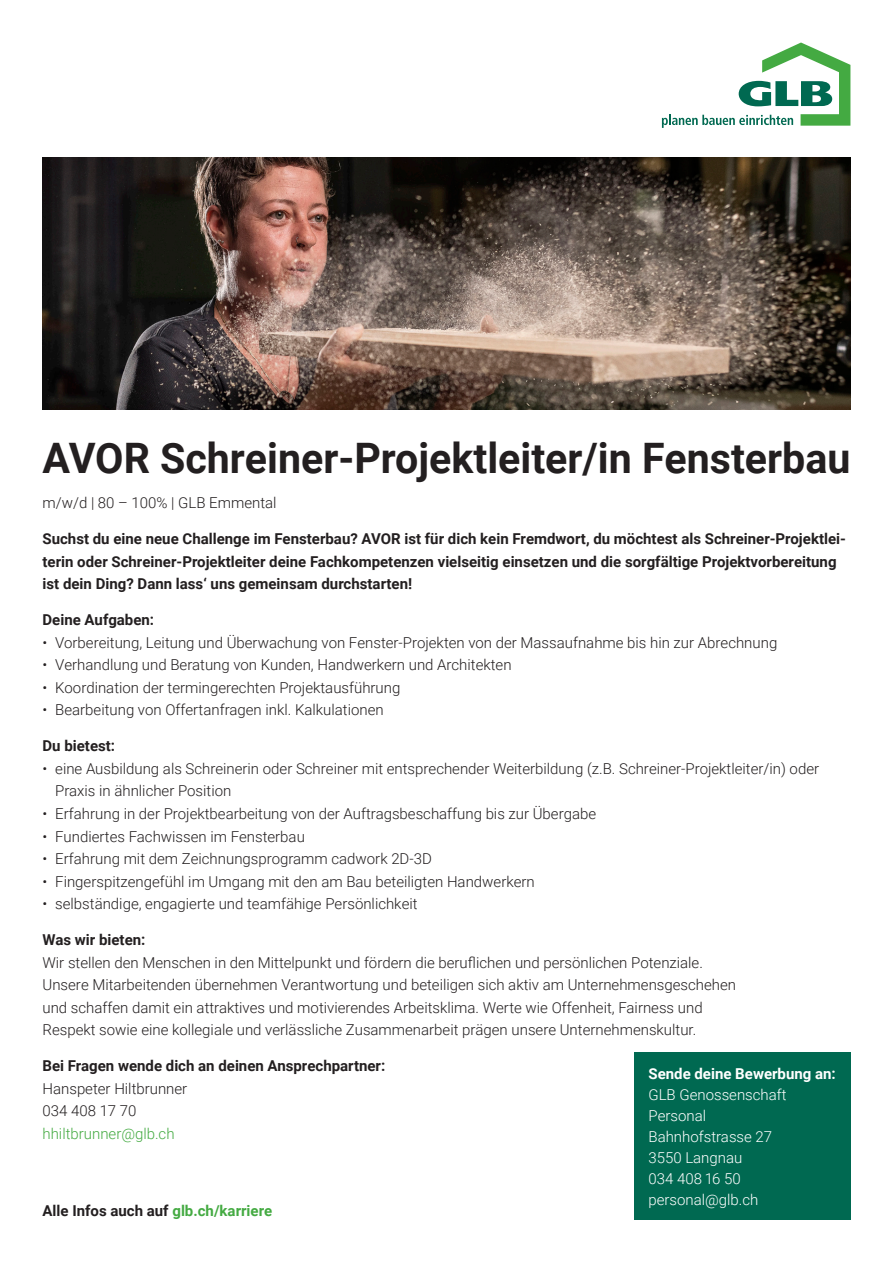
<style>
.page{position:relative;width:893px;height:1263px;background:#fff}
.page>*{position:absolute;margin:0;border:0;box-sizing:border-box;transform-origin:0 0}
.Berufsbezeichnung{font:700 42px "Roboto";color:#231f20}
.Grundschrift{font:300 15px/22.5px "Roboto";color:#231f20}
.Grundschrift-2{font:700 15px/22.5px "Roboto";color:#231f20}
.Untertitel{font:700 15px "Roboto";color:#231f20}
.t1{font:300 15px/21px "Roboto";color:#fff}
.t2{font:700 15px "Roboto";color:#fff}
.Grundschrift-3{font:300 15px "Roboto";color:#44aa42}
.s1{color:#44aa42}
</style>
<div class="page">
<svg style="left:662px;top:43px;width:188px;height:85px"></svg>
<div style="left:634px;top:1052px;width:216px;height:168px;background:#006951"></div>
<img style="left:43px;top:157px;width:807px;height:252px">
<p class="Berufsbezeichnung" style="left:43px;top:429px;width:809px">AVOR Schreiner-Projektleiter/in Fensterbau</p>
<p class="Grundschrift" style="left:43px;top:491px;width:236px">m/w/d | 80 – 100% | GLB Emmental</p>
<p class="Grundschrift-2" style="left:43px;top:527px;width:805px">Suchst du eine neue Challenge im Fensterbau? AVOR ist für dich kein Fremdwort, du möchtest als Schreiner-Projektlei&shy;terin oder Schreiner-Projektleiter deine Fachkompetenzen vielseitig einsetzen und die sorgfältige Projektvorbereitung ist dein Ding? Dann lass‘ uns gemeinsam durchstarten!</p>
<p class="Untertitel" style="left:43px;top:610px;width:113px">Deine Aufgaben:</p>
<p class="Grundschrift" style="left:43px;top:631px;width:736px">• Vorbereitung, Leitung und Überwachung von Fenster-Projekten von der Massaufnahme bis hin zur Abrechnung</p>
<p class="Grundschrift" style="left:43px;top:653px;width:471px">• Verhandlung und Beratung von Kunden, Handwerkern und Architekten</p>
<p class="Grundschrift" style="left:43px;top:676px;width:359px">• Koordination der termingerechten Projektausführung</p>
<p class="Grundschrift" style="left:43px;top:698px;width:343px">• Bearbeitung von Offertanfragen inkl. Kalkulationen</p>
<p class="Untertitel" style="left:43px;top:736px;width:74px">Du bietest:</p>
<p class="Grundschrift" style="left:55px;top:757px;width:765px;text-indent:-13px">• eine Ausbildung als Schreinerin oder Schreiner mit entsprechender Weiterbildung (z.B. Schreiner-Projektleiter/in) oder<br>Praxis in ähnlicher Position</p>
<p class="Grundschrift" style="left:43px;top:802px;width:555px">• Erfahrung in der Projektbearbeitung von der Auftragsbeschaffung bis zur Übergabe</p>
<p class="Grundschrift" style="left:43px;top:824px;width:264px">• Fundiertes Fachwissen im Fensterbau</p>
<p class="Grundschrift" style="left:43px;top:847px;width:391px">• Erfahrung mit dem Zeichnungsprogramm cadwork 2D-3D</p>
<p class="Grundschrift" style="left:43px;top:869px;width:494px">• Fingerspitzengefühl im Umgang mit den am Bau beteiligten Handwerkern</p>
<p class="Grundschrift" style="left:43px;top:892px;width:377px">• selbständige, engagierte und teamfähige Persönlichkeit</p>
<p class="Untertitel" style="left:43px;top:929px;width:104px">Was wir bieten:</p>
<p class="Grundschrift" style="left:43px;top:950px;width:695px">Wir stellen den Menschen in den Mittelpunkt und fördern die beruflichen und persönlichen Potenziale.<br>Unsere Mitarbeitenden übernehmen Verantwortung und beteiligen sich aktiv am Unternehmensgeschehen und schaffen damit ein attraktives und motivierendes Arbeitsklima. Werte wie Offenheit, Fairness und Respekt sowie eine kollegiale und verlässliche Zusammenarbeit prägen unsere Unternehmenskultur.</p>
<p class="Untertitel" style="left:43px;top:1055px;width:344px">Bei Fragen wende dich an deinen Ansprechpartner:</p>
<p class="Grundschrift" style="left:43px;top:1076px;width:146px">Hanspeter Hiltbrunner</p>
<p class="Grundschrift" style="left:43px;top:1099px;width:96px">034 408 17 70</p>
<p class="Grundschrift-3" style="left:43px;top:1123px;width:134px">hhiltbrunner@glb.ch</p>
<p class="t2" style="left:648px;top:1063px;width:189px">Sende deine Bewerbung an:</p>
<p class="t1" style="left:648px;top:1083px;width:140px">GLB Genossenschaft<br>Personal<br>Bahnhofstrasse 27<br>3550 Langnau<br>034 408 16 50 personal@glb.ch</p>
<p class="Grundschrift-2" style="left:43px;top:1198px;width:231px">Alle Infos auch auf <span class="s1">glb.ch/karriere</span></p>
</div>
